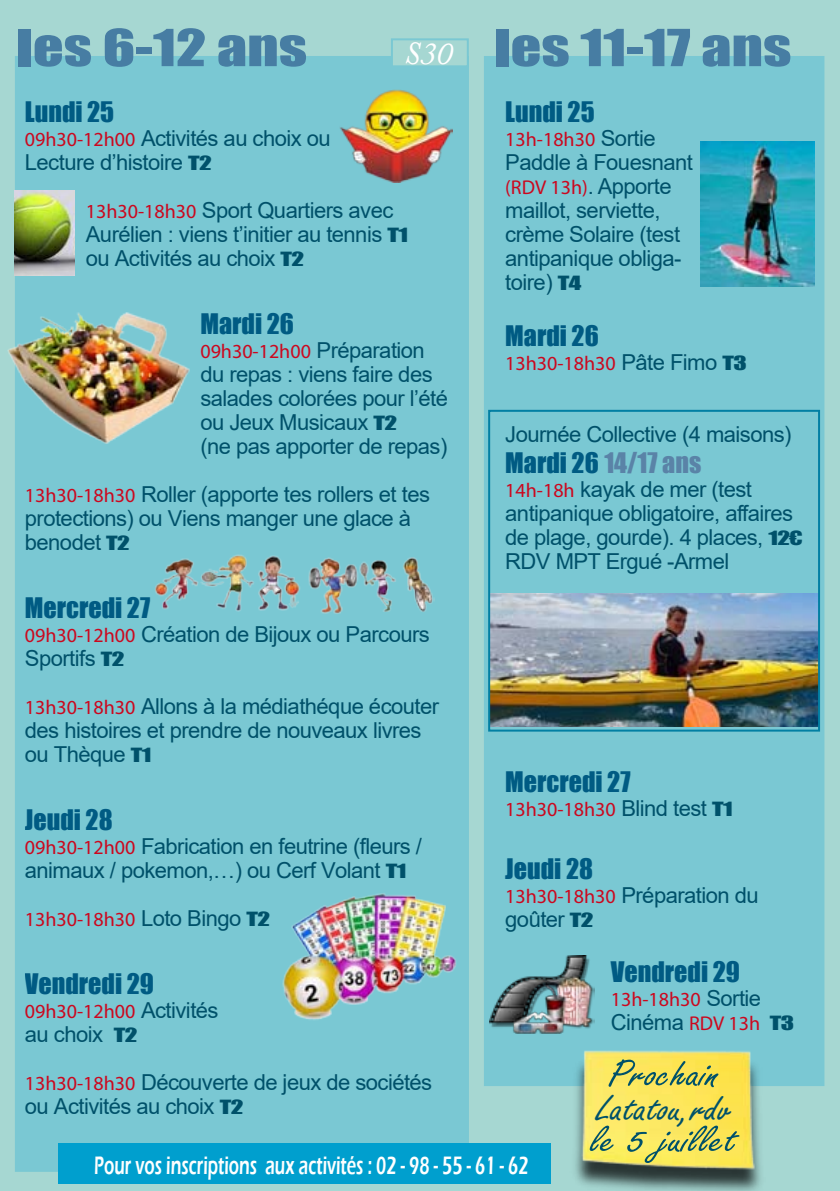
<style>
.page{position:relative;width:840px;height:1191px;background:#fff}
.page>*{position:absolute;margin:0;border:0;box-sizing:border-box;transform-origin:0 0}
.t1{font:47.2px "Impact";color:#477da3;scale:1.28 1}
.t2{font:41px/33px "Freestyle Script";color:#00516a;text-align:center;scale:1.23 1}
.t3{font:26px "Impact";color:#005b83}
.t4{font:600 26px "Eras ITC";color:#fff;scale:.64 1}
.t5{font:26px "Impact";color:#5a83a7}
.t6{font:22px/24px "Arial";letter-spacing:-.025em;color:#00516a}
.t7{font:20px "Myriad Pro";color:#cc071e}
.s1{font-family:"Adobe Caslon Pro";font-style:italic;font-size:32px;color:#fff}
.s2{font-family:"Myriad Pro";font-size:20px;color:#cc071e}
.s3{font-family:"Impact";font-size:18px}
.s4{font-family:"Arial";font-size:22px;color:#00516a}
.s5{font-family:"Impact";font-size:18px;color:#00516a}
.s6{color:#005b83}
</style>
<div class="page">
<div style="left:0;top:0;width:839px;height:1191px;background:#a6d7d2"></div>
<div style="left:20px;top:61px;width:443px;height:1105px;background:#7ac8d3"></div>
<div style="left:15px;top:56px;width:453px;height:1115px;border:10px solid #7ac8d3"></div>
<div style="left:488px;top:61px;width:331px;height:1020px;background:#7ac8d3"></div>
<div style="left:483px;top:56px;width:341px;height:1030px;border:10px solid #7ac8d3"></div>
<div style="left:391px;top:39px;width:76px;height:27px;background:#a6d7d2"></div>
<div style="left:390px;top:38px;width:78px;height:29px;border:2px solid #7ac8d3"></div>
<div style="left:569px;top:1055px;width:196px;height:136px;background:#000;opacity:.75"></div>
<img style="left:580px;top:1050px;width:188px;height:127px">
<img style="left:7px;top:308px;width:183px;height:136px">
<img style="left:340px;top:89px;width:112px;height:94px">
<img style="left:282px;top:885px;width:183px;height:143px">
<img style="left:155px;top:554px;width:279px;height:60px">
<img style="left:15px;top:191px;width:59px;height:85px">
<img style="left:700px;top:142px;width:113px;height:144px">
<img style="left:489px;top:955px;width:105px;height:78px">
<img style="left:491px;top:593px;width:325px;height:133px">
<div style="left:488px;top:410px;width:331px;height:321px;border:2px solid #027fa3"></div>
<div style="left:58px;top:1143px;width:493px;height:40px;background:#009fce"></div>
<h1 class="t1" style="left:16px;top:11px;width:228px">les 6-12 ans</h1>
<h1 class="t1" style="left:404px;top:11px;width:304px"><span class="s1">S30</span> les 11-17 ans</h1>
<p class="t3" style="left:25px;top:92px;width:91px">Lundi 25</p>
<p class="t6" style="left:25px;top:126px;width:307px"><span class="s2">09h30-12h00</span> Activités au choix ou<br>Lecture d’histoire <span class="s3">T2</span></p>
<p class="t6" style="left:86px;top:198px;width:323px"><span class="s2">13h30-18h30</span> Sport Quartiers avec<br>Aurélien : viens t’initier au tennis <span class="s3">T1 </span>ou Activités au choix <span class="s3">T2</span></p>
<p class="t3" style="left:200px;top:304px;width:95px">Mardi 26</p>
<p class="t7" style="left:200px;top:339px;width:226px">09h30-12h00 <span class="s4">Préparation</span></p>
<p class="t6" style="left:200px;top:362px;width:249px">du repas : viens faire des salades colorées pour l’été ou Jeux Musicaux <span class="s3">T2<br></span>(ne pas apporter de repas)</p>
<p class="t6" style="left:25px;top:482px;width:406px"><span class="s2">13h30-18h30</span> Roller (apporte tes rollers et tes protections) ou Viens manger une glace à benodet <span class="s3">T2</span></p>
<p class="t3" style="left:25px;top:588px;width:127px">Mercredi 27</p>
<p class="t6" style="left:25px;top:622px;width:406px"><span class="s2">09h30-12h00</span> Création de Bijoux ou Parcours<br>Sportifs <span class="s3">T2</span></p>
<p class="t6" style="left:25px;top:694px;width:415px"><span class="s2">13h30-18h30</span> Allons à la médiathéque écouter des histoires et prendre de nouveaux livres ou Thèque <span class="s3">T1</span></p>
<p class="t3" style="left:505px;top:92px;width:91px">Lundi 25</p>
<p class="t7" style="left:505px;top:127px;width:152px">13h-18h30 <span class="s4">Sortie</span></p>
<p class="t6" style="left:505px;top:150px;width:189px">Paddle à Fouesnant</p>
<p class="t7" style="left:505px;top:175px;width:168px">(RDV 13h)<span class="s4">. Apporte</span></p>
<p class="t6" style="left:505px;top:198px;width:178px">maillot, serviette, crème Solaire (test antipanique obliga&shy;toire) <span class="s3">T4</span></p>
<p class="t3" style="left:505px;top:315px;width:95px">Mardi 26</p>
<p class="t7" style="left:505px;top:350px;width:243px">13h30-18h30 <span class="s4">Pâte Fimo</span> <span class="s5">T3</span></p>
<p class="t6" style="left:505px;top:422px;width:288px">Journée Collective (4 maisons)</p>
<p class="t5" style="left:505px;top:442px;width:197px"><span class="s6">Mardi 26</span> 14/17 ans</p>
<p class="t6" style="left:505px;top:477px;width:299px"><span class="s2">14h-18h</span> kayak de mer (test antipanique obligatoire, affaires de plage, gourde). 4 places, <span class="s3">12€<br></span>RDV MPT Ergué -Armel</p>
<p class="t3" style="left:505px;top:761px;width:127px">Mercredi 27</p>
<p class="t7" style="left:505px;top:797px;width:229px">13h30-18h30 <span class="s4">Blind test</span> <span class="s5">T1</span></p>
<p class="t3" style="left:25px;top:800px;width:89px">Jeudi 28</p>
<p class="t6" style="left:25px;top:834px;width:398px"><span class="s2">09h30-12h00</span> Fabrication en feutrine (fleurs / animaux / pokemon,…) ou Cerf Volant <span class="s3">T1</span></p>
<p class="t7" style="left:25px;top:907px;width:246px">13h30-18h30 <span class="s4">Loto Bingo</span> <span class="s5">T2</span></p>
<p class="t3" style="left:505px;top:848px;width:89px">Jeudi 28</p>
<p class="t6" style="left:505px;top:882px;width:255px"><span class="s2">13h30-18h30</span> Préparation du goûter <span class="s3">T2</span></p>
<p class="t3" style="left:610px;top:951px;width:130px">Vendredi 29</p>
<p class="t7" style="left:610px;top:986px;width:152px">13h-18h30 <span class="s4">Sortie</span></p>
<p class="t6" style="left:610px;top:1010px;width:185px">Cinéma <span class="s2">RDV 13h</span> <span class="s3">T3</span></p>
<p class="t3" style="left:25px;top:964px;width:130px">Vendredi 29</p>
<p class="t7" style="left:25px;top:999px;width:195px">09h30-12h00 <span class="s4">Activités</span></p>
<p class="t6" style="left:25px;top:1010px;width:408px;line-height:48px">au choix <span class="s3">T2<br></span><span class="s2">13h30-18h30</span> Découverte de jeux de sociétés</p>
<p class="t6" style="left:25px;top:1094px;width:220px">ou Activités au choix <span class="s3">T2</span></p>
<h2 class="t2" style="left:590px;top:1059px;width:120px">Prochain<br>Latatou,rdv le 5 juillet</h2>
<p class="t4" style="left:94px;top:1150px;width:680px">Pour vos inscriptions aux activités : 02 - 98 - 55 - 61 - 62</p>
</div>
